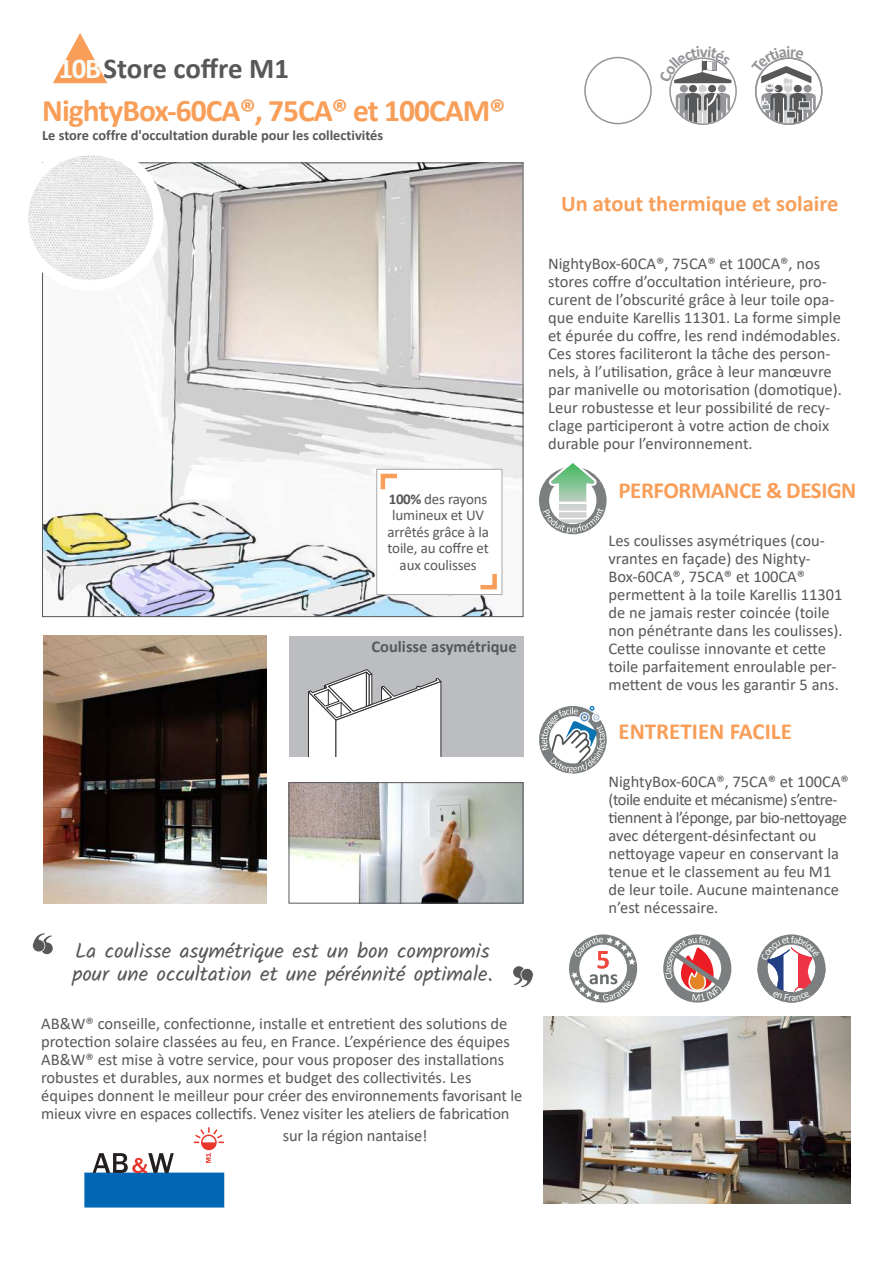
<style>
.page{position:relative;width:893px;height:1263px;background:#fff}
.page>*{position:absolute;margin:0;border:0;box-sizing:border-box;transform-origin:0 0}
.t1{font:700 31.5px "Calibri";letter-spacing:-.03em;color:#f89e58}
.t2{font:700 28.8px "Calibri";letter-spacing:-.005em;color:#57585a}
.t3{font:700 23.1px "Calibri";letter-spacing:-.02em;color:#f89e58}
.t4{font:700 23.1px "Calibri";color:#f89e58}
.t5{font:700 22.5px "Calibri";color:#f89e58}
.t6{font:21px/22.5px "Kalam";color:#57585a}
.t7{font:16.5px/18px "Calibri";color:#57585a}
.t8{font:700 16.5px "Calibri";color:#57585a}
.t9{font:15px/16.5px "Calibri";letter-spacing:-.01em;color:#57585a;text-align:center}
.t10{font:700 14.4px "Calibri";color:#57585a}
.s1{color:#f7faf5}
.s2{font-weight:700}
</style>
<div class="page">
<img style="left:543px;top:1016px;width:307px;height:187px">
<div style="left:289px;top:636px;width:234px;height:120px;background:#bcbdc0"></div>
<svg style="left:308px;top:669px;width:134px;height:87px"></svg>
<img style="left:291px;top:784px;width:230px;height:117px">
<div style="left:289px;top:782px;width:234px;height:121px;border:1px solid #57585a"></div>
<img style="left:43px;top:636px;width:223px;height:267px">
<img style="left:44px;top:165px;width:477px;height:450px">
<img style="left:28px;top:155px;width:125px;height:125px;border-radius:63px">
<div style="left:18px;top:145px;width:146px;height:146px;border:10px solid #fff;border-radius:50%"></div>
<div style="left:377px;top:469px;width:125px;height:126px;background:#fff;border:1px solid #a8a9ad"></div>
<svg style="left:378px;top:471px;width:19px;height:23px"></svg>
<svg style="left:480px;top:574px;width:17px;height:16px"></svg>
<svg style="left:32px;top:933px;width:21px;height:21px"></svg>
<svg style="left:513px;top:966px;width:21px;height:22px"></svg>
<svg style="left:53px;top:33px;width:54px;height:50px"></svg>
<svg style="left:84px;top:1127px;width:140px;height:80px"></svg>
<svg style="left:539px;top:705px;width:68px;height:68px"></svg>
<svg style="left:539px;top:463px;width:68px;height:71px"></svg>
<svg style="left:569px;top:934px;width:68px;height:68px"></svg>
<svg style="left:663px;top:934px;width:68px;height:68px"></svg>
<div style="left:584px;top:57px;width:68px;height:67px;border:2px solid #939598;border-radius:50%"></div>
<svg style="left:670px;top:58px;width:66px;height:66px"></svg>
<div style="left:680px;top:85px;width:8px;height:7px;background:#939598;border-radius:50%"></div>
<div style="left:698px;top:85px;width:8px;height:7px;background:#d1d2d4;border-radius:50%"></div>
<div style="left:718px;top:85px;width:8px;height:7px;background:#939598;border-radius:50%"></div>
<div style="left:689px;top:85px;width:8px;height:7px;background:#57585a;border-radius:50%"></div>
<div style="left:708px;top:85px;width:8px;height:7px;background:#57585a;border-radius:50%"></div>
<svg style="left:676px;top:93px;width:54px;height:31px;background:#9c9d9f"></svg>
<div style="left:669px;top:57px;width:68px;height:68px;border:2px solid #939598;border-radius:50%"></div>
<svg style="left:757px;top:934px;width:68px;height:68px"></svg>
<svg style="left:670px;top:57px;width:62px;height:26px"></svg>
<svg style="left:755px;top:57px;width:66px;height:67px"></svg>
<h2 class="t2" style="left:58px;top:48px;width:232px"><span class="s1">10B</span>Store coffre M1</h2>
<h1 class="t1" style="left:42px;top:88px;width:465px">NightyBox-60CA®, 75CA® et 100CAM®</h1>
<p class="t10" style="left:42px;top:125px;width:342px">Le store coffre d'occultation durable pour les collectivités</p>
<p class="t9" style="left:387px;top:490px;width:103px"><span class="s2">100%</span> des rayons lumineux et UV arrêtés grâce à la toile, au coffre et aux coulisses</p>
<p class="t8" style="left:371px;top:635px;width:147px">Coulisse asymétrique</p>
<p class="t6" style="left:72px;top:941px;width:422px">La coulisse asymétrique est un bon compromis pour une occultation et une pérénnité optimale.</p>
<p class="t7" style="left:41px;top:1014px;width:483px">AB&amp;W® conseille, confectionne, installe et entretient des solutions de protection solaire classées au feu, en France. L’expérience des équipes AB&amp;W® est mise à votre service, pour vous proposer des installations robustes et durables, aux normes et budget des collectivités. Les équipes donnent le meilleur pour créer des environnements favorisant le mieux vivre en espaces collectifs. Venez visiter les ateliers de fabrication</p>
<p class="t7" style="left:283px;top:1126px;width:146px">sur la région nantaise!</p>
<h3 class="t5" style="left:561px;top:187px;width:279px">Un atout thermique et solaire</h3>
<p class="t7" style="left:548px;top:254px;width:295px">NightyBox-60CA®, 75CA® et 100CA®, nos stores coffre d’occultation intérieure, pro&shy;curent de l’obscurité grâce à leur toile opa&shy;que enduite Karellis 11301. La forme simple et épurée du coffre, les rend indémodables.<br>Ces stores faciliteront la tâche des person&shy;nels, à l’utilisation, grâce à leur manœuvre par manivelle ou motorisation (domotique).<br>Leur robustesse et leur possibilité de recy&shy;clage participeront à votre action de choix durable pour l’environnement.</p>
<h3 class="t3" style="left:618px;top:474px;width:239px">PERFORMANCE &amp; DESIGN</h3>
<p class="t7" style="left:608px;top:531px;width:236px">Les coulisses asymétriques (cou&shy;vrantes en façade) des Nighty-Box-60CA®, 75CA® et 100CA® permettent à la toile Karellis 11301 de ne jamais rester coincée (toile non pénétrante dans les coulisses).<br>Cette coulisse innovante et cette toile parfaitement enroulable per&shy;mettent de vous les garantir 5 ans.</p>
<h3 class="t4" style="left:618px;top:714px;width:175px">ENTRETIEN FACILE</h3>
<p class="t7" style="left:608px;top:772px;width:242px">NightyBox-60CA®, 75CA® et 100CA® (toile enduite et mécanisme) s’entre&shy;tiennent à l’éponge, par bio-nettoyage avec détergent-désinfectant ou nettoyage vapeur en conservant la tenue et le classement au feu M1 de leur toile. Aucune maintenance n’est nécessaire.</p>
</div>
